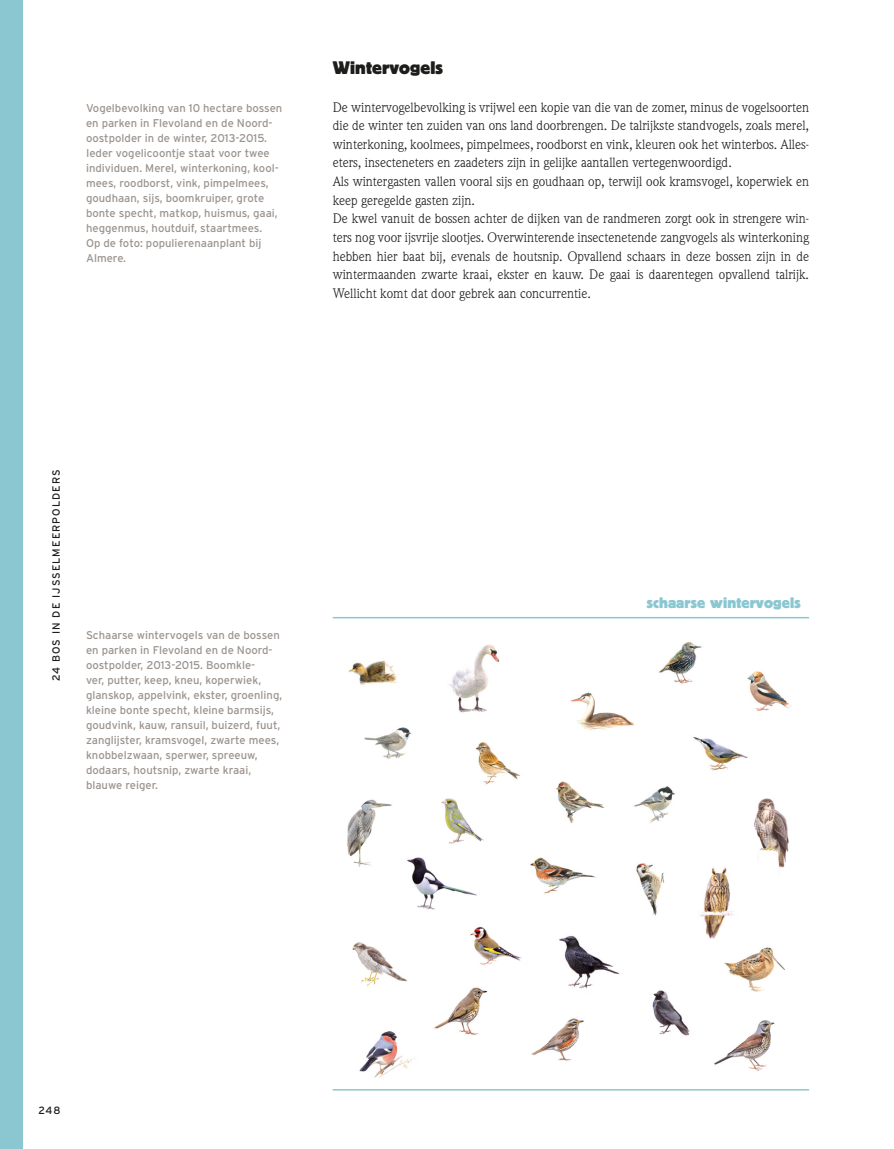
<style>
.page{position:relative;width:894px;height:1149px;background:#fff}
.page>*{position:absolute;margin:0;border:0;box-sizing:border-box;transform-origin:0 0}
.t1{font:700 18px "Block BE";letter-spacing:.01em;color:#1d1d1b}
.t2{font:700 15px "Block BE";letter-spacing:.01em;color:#8ac7d0}
.t3{font:13.5px/18.6px "Weidemann Std";color:#1d1d1b}
.t4{font:11.25px/15px "Interstate";color:#9c938e}
.t5{font:10.5px "Interstate";letter-spacing:.1em;color:#1d1d1b}
</style>
<div class="page">
<div style="left:0;top:0;width:22px;height:1149px;background:#8ac7d0"></div>
<img style="left:559px;top:935px;width:61px;height:54px">
<img style="left:348px;top:660px;width:49px;height:25px">
<img style="left:448px;top:644px;width:52px;height:69px">
<img style="left:714px;top:1020px;width:61px;height:51px">
<img style="left:570px;top:692px;width:65px;height:39px">
<img style="left:470px;top:927px;width:52px;height:38px">
<img style="left:359px;top:1031px;width:57px;height:47px">
<img style="left:658px;top:642px;width:44px;height:42px">
<img style="left:693px;top:737px;width:55px;height:34px">
<img style="left:407px;top:857px;width:70px;height:53px">
<img style="left:441px;top:798px;width:43px;height:46px">
<img style="left:364px;top:727px;width:47px;height:32px">
<img style="left:636px;top:863px;width:29px;height:53px">
<img style="left:634px;top:786px;width:41px;height:37px">
<img style="left:753px;top:798px;width:36px;height:70px">
<img style="left:700px;top:867px;width:34px;height:72px">
<img style="left:434px;top:987px;width:54px;height:48px">
<img style="left:475px;top:742px;width:46px;height:43px">
<img style="left:530px;top:857px;width:66px;height:37px">
<img style="left:531px;top:1018px;width:53px;height:43px">
<img style="left:747px;top:671px;width:45px;height:40px">
<img style="left:556px;top:781px;width:48px;height:42px">
<img style="left:652px;top:990px;width:38px;height:46px">
<img style="left:352px;top:942px;width:56px;height:44px">
<img style="left:724px;top:947px;width:61px;height:45px">
<img style="left:347px;top:799px;width:45px;height:68px">
<hr style="left:333px;top:617px;width:476px;height:1px;background:#8ac7d0">
<hr style="left:333px;top:1089px;width:476px;height:1px;background:#8ac7d0">
<p class="t4" style="left:86px;top:100px;width:198px">Vogelbevolking van 10 hectare bossen en parken in Flevoland en de Noord&shy;oostpolder in de winter, 2013-2015.<br>Ieder vogelicoontje staat voor twee individuen. Merel, winterkoning, kool&shy;mees, roodborst, vink, pimpelmees, goudhaan, sijs, boomkruiper, grote bonte specht, matkop, huismus, gaai, heggenmus, houtduif, staartmees.<br>Op de foto: populierenaanplant bij Almere.</p>
<h1 class="t1" style="left:333px;top:58px;width:112px">Wintervogels</h1>
<p class="t3" style="left:333px;top:98px;width:478px">De wintervogelbevolking is vrijwel een kopie van die van de zomer, minus de vogelsoorten die de winter ten zuiden van ons land doorbrengen. De talrijkste standvogels, zoals merel, winterkoning, koolmees, pimpelmees, roodborst en vink, kleuren ook het winterbos. Alles&shy;eters, insecteneters en zaadeters zijn in gelijke aantallen vertegenwoordigd.<br>Als wintergasten vallen vooral sijs en goudhaan op, terwijl ook kramsvogel, koperwiek en keep geregelde gasten zijn.<br>De kwel vanuit de bossen achter de dijken van de randmeren zorgt ook in strengere win&shy;ters nog voor ijsvrije slootjes. Overwinterende insectenetende zangvogels als winterkoning hebben hier baat bij, evenals de houtsnip. Opvallend schaars in deze bossen zijn in de wintermaanden zwarte kraai, ekster en kauw. De gaai is daarentegen opvallend talrijk.<br>Wellicht komt dat door gebrek aan concurrentie.</p>
<p class="t5" style="left:50px;top:681px;width:213px;rotate:-90deg">24 BOS IN DE IJSSELMEERPOLDERS</p>
<p class="t4" style="left:86px;top:628px;width:198px">Schaarse wintervogels van de bossen en parken in Flevoland en de Noord&shy;oostpolder, 2013-2015. Boomkle-<br>ver, putter, keep, kneu, koperwiek, glanskop, appelvink, ekster, groenling, kleine bonte specht, kleine barmsijs, goudvink, kauw, ransuil, buizerd, fuut, zanglijster, kramsvogel, zwarte mees, knobbelzwaan, sperwer, spreeuw, dodaars, houtsnip, zwarte kraai, blauwe reiger.</p>
<p class="t2" style="left:646px;top:594px;width:155px">schaarse wintervogels</p>
<p class="t5" style="left:39px;top:1105px;width:23px">248</p>
</div>
